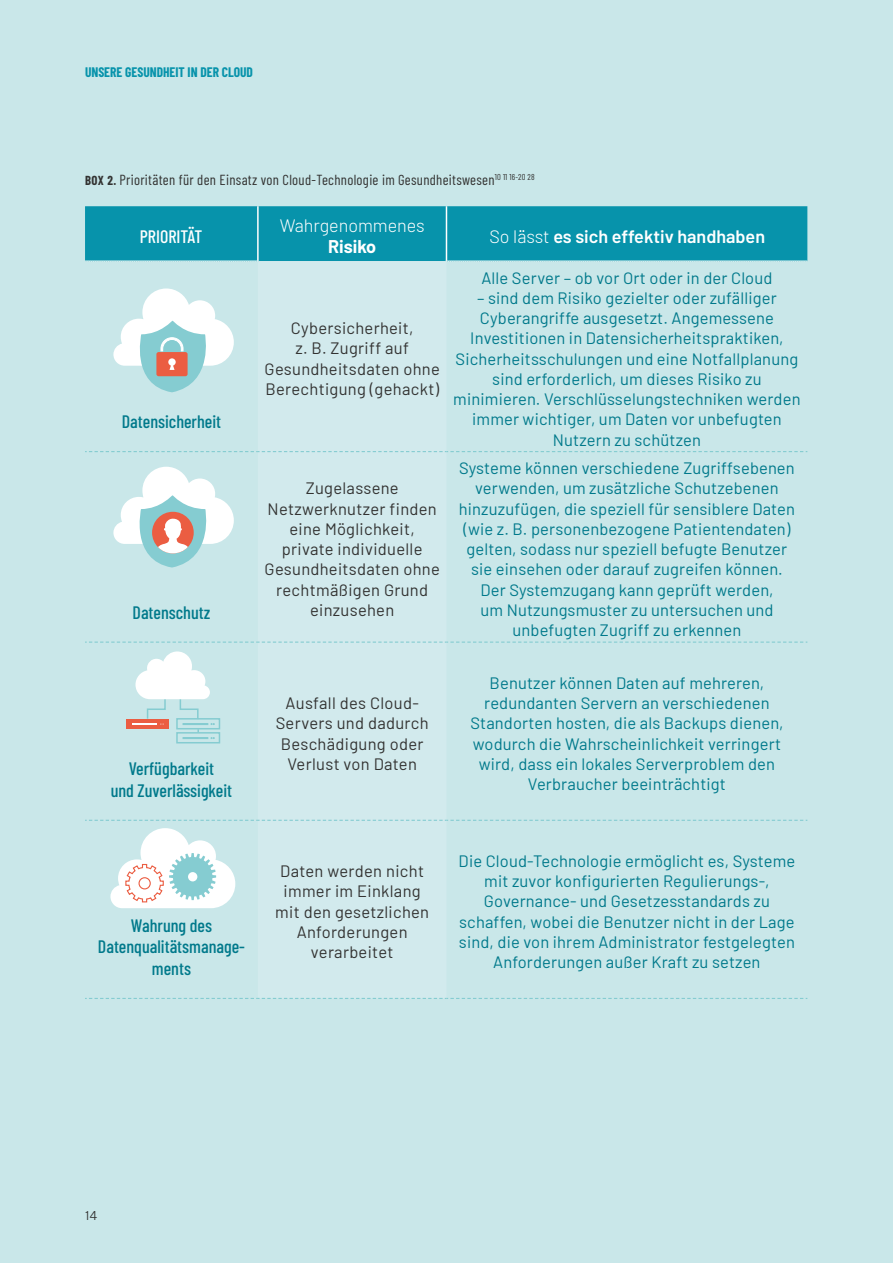
<style>
.page{position:relative;width:893px;height:1263px;background:#c9e7e9}
.page>*{position:absolute;margin:0;border:0;box-sizing:border-box;transform-origin:0 0}
.t1{font:500 18px/21.6px "Barlow Condensed";color:#00798b;text-align:center}
.t2{font:600 18px "Barlow";color:#fff}
.t3{font:300 18px "Barlow";color:#fff}
.t4{font:500 18px "Barlow Condensed";color:#fff}
.t5{font:700 18px "Barlow";color:#fff}
.t6{font:16.5px/20.2px "Barlow";letter-spacing:.01em;color:#00798b;text-align:center}
.t7{font:16.5px/20.2px "Barlow";letter-spacing:.02em;color:#333332;text-align:center}
.t8{font:14.55px "Barlow Condensed";letter-spacing:.02em;color:#333332}
.t9{font:700 13.5px "Barlow Condensed";color:#0793ab}
.t10{font:300 12px "Be Vietnam Pro";color:#333332}
.s1{font-weight:700;font-size:12.75px}
.s2{font-weight:300}
</style>
<div class="page">
<div style="left:85px;top:206px;width:723px;height:56px;background:#0793ab"></div>
<svg style="left:85px;top:451px;width:722px;height:1px"></svg>
<svg style="left:85px;top:641px;width:722px;height:2px"></svg>
<svg style="left:85px;top:820px;width:722px;height:1px"></svg>
<svg style="left:85px;top:998px;width:722px;height:1px"></svg>
<div style="left:126px;top:719px;width:43px;height:10px;background:#eb5d42"></div>
<div style="left:176px;top:718px;width:44px;height:11px;border:2px solid #85ccd1"></div>
<div style="left:176px;top:732px;width:44px;height:11px;border:2px solid #85ccd1"></div>
<svg style="left:132px;top:651px;width:82px;height:88px"></svg>
<svg style="left:110px;top:828px;width:125px;height:80px"></svg>
<svg style="left:113px;top:288px;width:121px;height:104px"></svg>
<svg style="left:113px;top:467px;width:121px;height:100px"></svg>
<p class="t9" style="left:85px;top:63px;width:169px">UNSERE GESUNDHEIT IN DER CLOUD</p>
<p class="t8" style="left:85px;top:169px;width:451px"><span class="s1">BOX 2.</span> Prioritäten für den Einsatz von Cloud-Technologie im Gesundheitswesen<sup>10</sup> <sup>11</sup> <sup>16-20</sup> <sup>28</sup></p>
<p class="t4" style="left:140px;top:223px;width:64px">PRIORITÄT</p>
<p class="t3" style="left:280px;top:212px;width:147px">Wahrgenommenes</p>
<p class="t5" style="left:328px;top:234px;width:50px">Risiko</p>
<p class="t2" style="left:489px;top:223px;width:277px"><span class="s2">So lässt</span> es sich effektiv handhaben</p>
<p class="t1" style="left:122px;top:410px;width:101px">Datensicherheit</p>
<p class="t1" style="left:133px;top:600px;width:79px">Datenschutz</p>
<p class="t1" style="left:111px;top:757px;width:123px">Verfügbarkeit<br>und Zuverlässigkeit</p>
<p class="t7" style="left:265px;top:317px;width:177px">Cybersicherheit,<br>z. B. Zugriff auf<br>Gesundheitsdaten ohne<br>Berechtigung (gehackt)</p>
<p class="t7" style="left:265px;top:477px;width:177px">Zugelassene<br>Netzwerknutzer finden eine Möglichkeit, private individuelle<br>Gesundheitsdaten ohne rechtmäßigen Grund einzusehen</p>
<p class="t7" style="left:276px;top:692px;width:155px">Ausfall des Cloud-<br>Servers und dadurch<br>Beschädigung oder<br>Verlust von Daten</p>
<p class="t6" style="left:481px;top:266px;width:292px">Alle Server – ob vor Ort oder in der Cloud</p>
<p class="t6" style="left:453px;top:286px;width:349px">– sind dem Risiko gezielter oder zufälliger Cyberangriffe ausgesetzt. Angemessene Investitionen in Datensicherheitspraktiken, Sicherheitsschulungen und eine Notfallplanung sind erforderlich, um dieses Risiko zu minimieren. Verschlüsselungstechniken werden immer wichtiger, um Daten vor unbefugten Nutzern zu schützen</p>
<p class="t6" style="left:459px;top:457px;width:338px">Systeme können verschiedene Zugriffsebenen verwenden, um zusätzliche Schutzebenen hinzuzufügen, die speziell für sensiblere Daten (wie z. B. personenbezogene Patientendaten) gelten, sodass nur speziell befugte Benutzer sie einsehen oder darauf zugreifen können.<br>Der Systemzugang kann geprüft werden,<br>um Nutzungsmuster zu untersuchen und unbefugten Zugriff zu erkennen</p>
<p class="t6" style="left:470px;top:671px;width:315px">Benutzer können Daten auf mehreren, redundanten Servern an verschiedenen Standorten hosten, die als Backups dienen, wodurch die Wahrscheinlichkeit verringert wird, dass ein lokales Serverproblem den Verbraucher beeinträchtigt</p>
<p class="t1" style="left:98px;top:913px;width:149px">Wahrung des<br>Datenqualitätsmanage&shy;ments</p>
<p class="t7" style="left:275px;top:860px;width:155px">Daten werden nicht immer im Einklang mit den gesetzlichen<br>Anforderungen verarbeitet</p>
<p class="t6" style="left:459px;top:850px;width:338px">Die Cloud-Technologie ermöglicht es, Systeme mit zuvor konfigurierten Regulierungs-, Governance- und Gesetzesstandards zu schaffen, wobei die Benutzer nicht in der Lage sind, die von ihrem Administrator festgelegten Anforderungen außer Kraft zu setzen</p>
<p class="t10" style="left:85px;top:1206px;width:14px">14</p>
</div>
